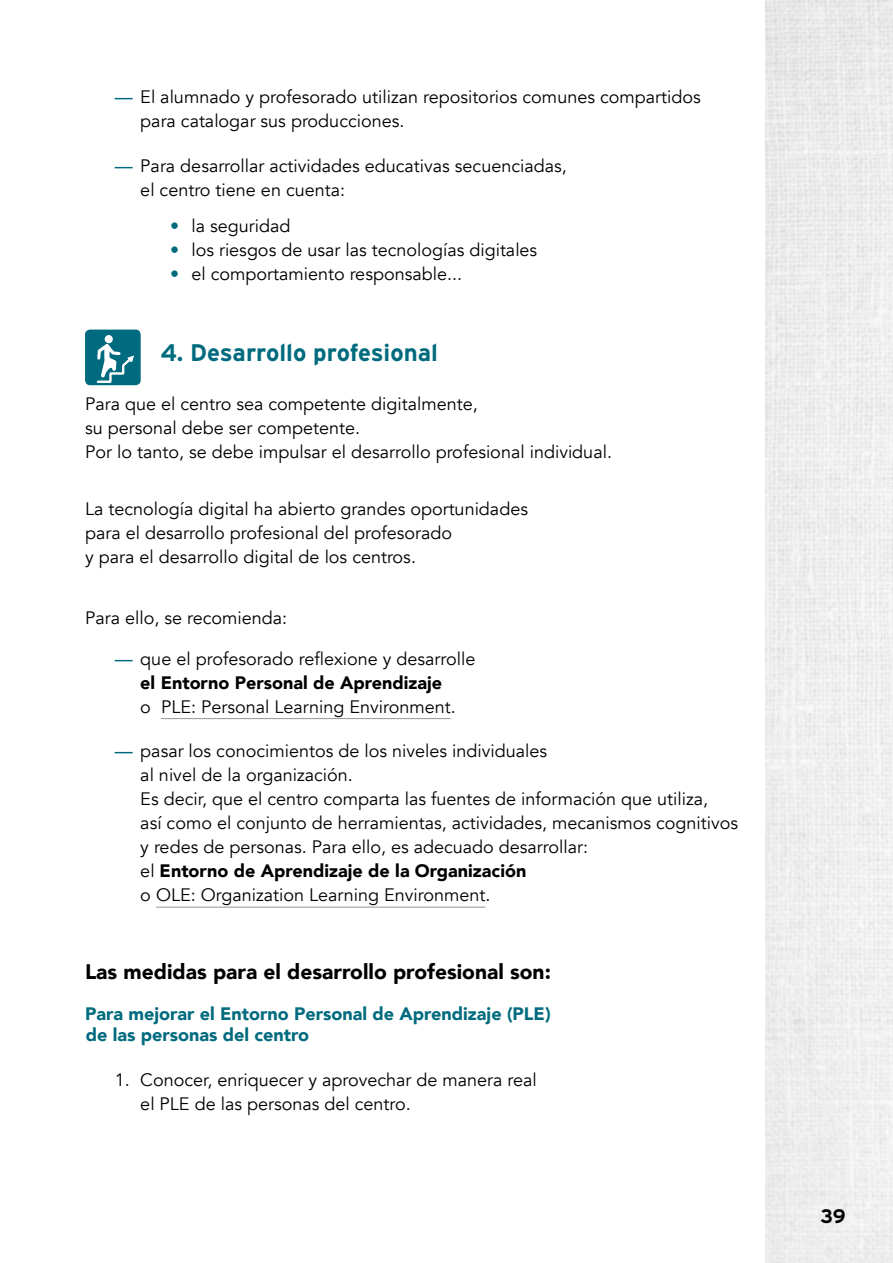
<style>
.page{position:relative;width:893px;height:1263px;background:#fff}
.page>*{position:absolute;margin:0;border:0;box-sizing:border-box;transform-origin:0 0}
._01TIT02{font:700 24px "Interstate";color:#006b7e}
.TIT04{font:900 21px "Avenir";color:#000}
.t1{font:700 19.5px "Interstate";color:#000}
.TXT_ARRUNTA{font:18px/24px "Avenir";color:#000}
.t2{font:900 18px/20.7px "Avenir";color:#006b7e}
.s1{font-weight:500;color:#006b7e}
.s2{font-weight:900}
</style>
<div class="page">
<img style="left:765px;top:0;width:128px;height:1263px">
<hr style="left:161px;top:718px;width:290px;height:1px;background:#939598">
<hr style="left:156px;top:907px;width:329px;height:1px;background:#939598">
<div style="left:85px;top:330px;width:56px;height:55px;background:#006b7e;border-radius:5px"></div>
<svg style="left:96px;top:335px;width:38px;height:51px"></svg>
<p class="TXT_ARRUNTA" style="left:140px;top:85px;width:562px;text-indent:-26px"><span class="s1">—</span> El alumnado y profesorado utilizan repositorios comunes compartidos para catalogar sus producciones.</p>
<p class="TXT_ARRUNTA" style="left:140px;top:154px;width:428px;text-indent:-26px"><span class="s1">—</span> Para desarrollar actividades educativas secuenciadas, el centro tiene en cuenta:</p>
<p class="TXT_ARRUNTA" style="left:170px;top:214px;width:122px"><span class="s1">•</span> la seguridad</p>
<p class="TXT_ARRUNTA" style="left:170px;top:238px;width:369px"><span class="s1">•</span> los riesgos de usar las tecnologías digitales</p>
<p class="TXT_ARRUNTA" style="left:170px;top:262px;width:293px"><span class="s1">•</span> el comportamiento responsable...</p>
<p class="_01TIT02" style="left:160px;top:339px;width:279px">4. Desarrollo profesional</p>
<p class="TXT_ARRUNTA" style="left:85px;top:392px;width:528px">Para que el centro sea competente digitalmente,<br>su personal debe ser competente.<br>Por lo tanto, se debe impulsar el desarrollo profesional individual.</p>
<p class="TXT_ARRUNTA" style="left:85px;top:497px;width:444px">La tecnología digital ha abierto grandes oportunidades para el desarrollo profesional del profesorado<br>y para el desarrollo digital de los centros.</p>
<p class="TXT_ARRUNTA" style="left:85px;top:606px;width:204px">Para ello, se recomienda:</p>
<p class="TXT_ARRUNTA" style="left:115px;top:647px;width:362px;text-align:center"><span class="s1">—</span> que el profesorado reflexione y desarrolle <span class="s2">el Entorno Personal de Aprendizaje<br></span>o PLE: Personal Learning Environment.</p>
<p class="TXT_ARRUNTA" style="left:140px;top:739px;width:599px;text-indent:-26px"><span class="s1">—</span> pasar los conocimientos de los niveles individuales<br>al nivel de la organización.<br>Es decir, que el centro comparta las fuentes de información que utiliza,<br>así como el conjunto de herramientas, actividades, mecanismos cognitivos y redes de personas. Para ello, es adecuado desarrollar:<br>el <span class="s2">Entorno de Aprendizaje de la Organización<br></span>o OLE: Organization Learning Environment.</p>
<p class="TIT04" style="left:85px;top:953px;width:467px">Las medidas para el desarrollo profesional son:</p>
<p class="t2" style="left:85px;top:1003px;width:467px">Para mejorar el Entorno Personal de Aprendizaje (PLE) de las personas del centro</p>
<p class="TXT_ARRUNTA" style="left:140px;top:1068px;width:398px;text-indent:-26px">1. Conocer, enriquecer y aprovechar de manera real el PLE de las personas del centro.</p>
<p class="t1" style="left:821px;top:1206px;width:26px">39</p>
</div>
